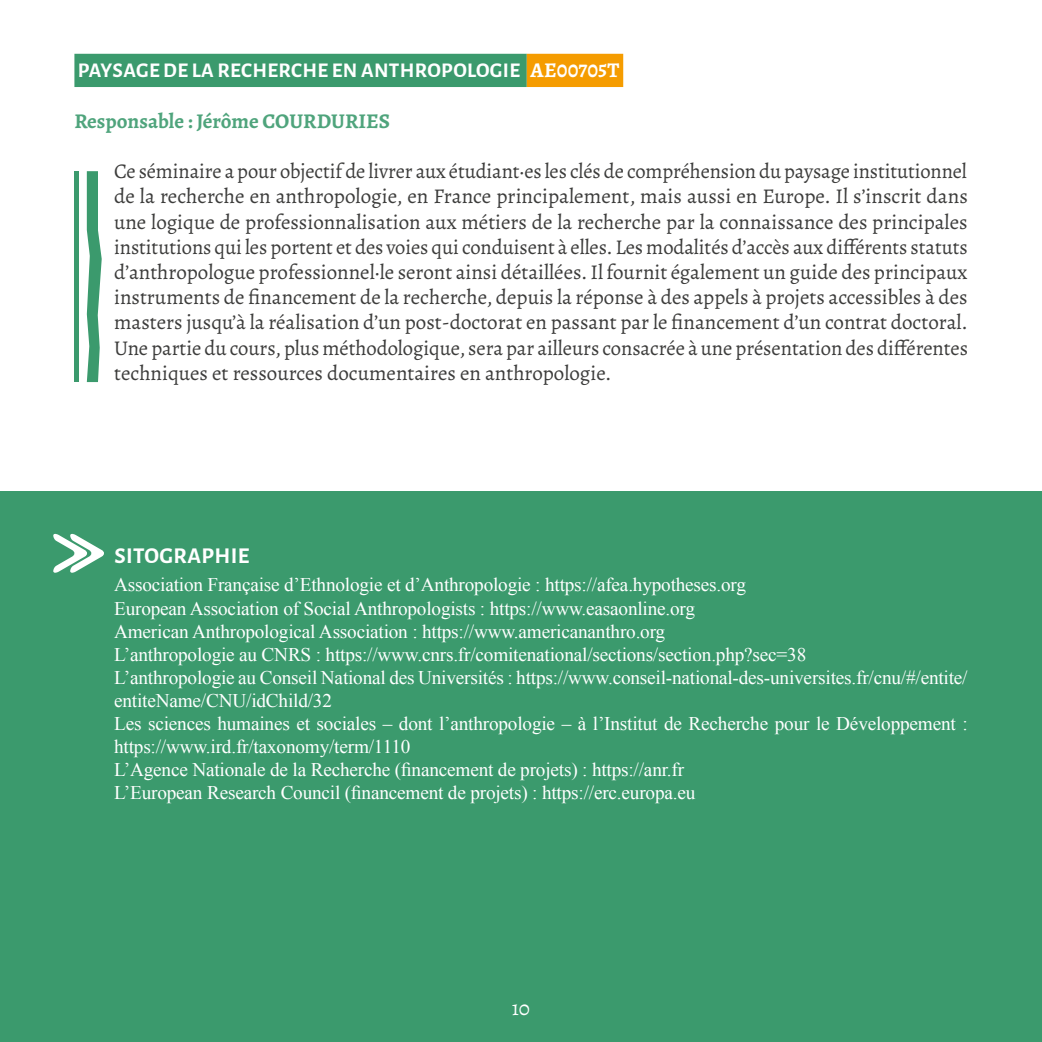
<style>
.page{position:relative;width:1042px;height:1042px;background:#fff}
.page>*{position:absolute;margin:0;border:0;box-sizing:border-box;transform-origin:0 0}
.t1{font:700 22.75px "Alegreya Sans";letter-spacing:.02em;color:#fff}
.t2{font:21px/25.2px "Alegreya";color:#3c3c3b;text-align:justify}
.t3{font:700 21px "Alegreya Sans";letter-spacing:.02em;color:#fff}
.t4{font:700 21px "Alegreya";color:#4fa47c}
.t5{font:21px "Alegreya";color:#fff}
.t6{font:19.25px/23.1px "Times New Roman";letter-spacing:-.01em;color:#fff}
.s1{font-family:"Alegreya"}
</style>
<div class="page">
<div style="left:0;top:491px;width:1042px;height:551px;background:#3b9a6d"></div>
<svg style="left:87px;top:171px;width:15px;height:211px"></svg>
<div style="left:74px;top:171px;width:5px;height:211px;background:#3b9a6d"></div>
<div style="left:74px;top:54px;width:453px;height:33px;background:#3b9a6d"></div>
<div style="left:527px;top:54px;width:96px;height:33px;background:#f59c00"></div>
<svg style="left:53px;top:533px;width:51px;height:40px"></svg>
<p class="t3" style="left:78px;top:55px;width:543px">PAYSAGE DE LA RECHERCHE EN ANTHROPOLOGIE <span class="s1">AE00705T</span></p>
<p class="t4" style="left:74px;top:106px;width:317px">Responsable : Jérôme COURDURIES</p>
<p class="t2" style="left:114px;top:159px;width:855px">Ce séminaire a pour objectif de livrer aux étudiant·es les clés de compréhension du paysage institutionnel de la recherche en anthropologie, en France principalement, mais aussi en Europe. Il s’inscrit dans une logique de professionnalisation aux métiers de la recherche par la connaissance des principales institutions qui les portent et des voies qui conduisent à elles. Les modalités d’accès aux différents statuts d’anthropologue professionnel·le seront ainsi détaillées. Il fournit également un guide des principaux instruments de financement de la recherche, depuis la réponse à des appels à projets accessibles à des masters jusqu’à la réalisation d’un post-doctorat en passant par le financement d’un contrat doctoral.<br>Une partie du cours, plus méthodologique, sera par ailleurs consacrée à une présentation des différentes techniques et ressources documentaires en anthropologie.</p>
<p class="t1" style="left:114px;top:539px;width:137px">SITOGRAPHIE</p>
<p class="t6" style="left:114px;top:573px;width:855px">Association Française d’Ethnologie et d’Anthropologie : https://afea.hypotheses.org<br>European Association of Social Anthropologists : https://www.easaonline.org<br>American Anthropological Association : https://www.americananthro.org<br>L’anthropologie au CNRS : https://www.cnrs.fr/comitenational/sections/section.php?sec=38<br>L’anthropologie au Conseil National des Universités : https://www.conseil-national-des-universites.fr/cnu/#/entite/ entiteName/CNU/idChild/32<br>Les sciences humaines et sociales – dont l’anthropologie – à l’Institut de Recherche pour le Développement : https://www.ird.fr/taxonomy/term/1110<br>L’Agence Nationale de la Recherche (financement de projets) : https://anr.fr<br>L’European Research Council (financement de projets) : https://erc.europa.eu</p>
<p class="t5" style="left:512px;top:994px;width:20px">10</p>
</div>
